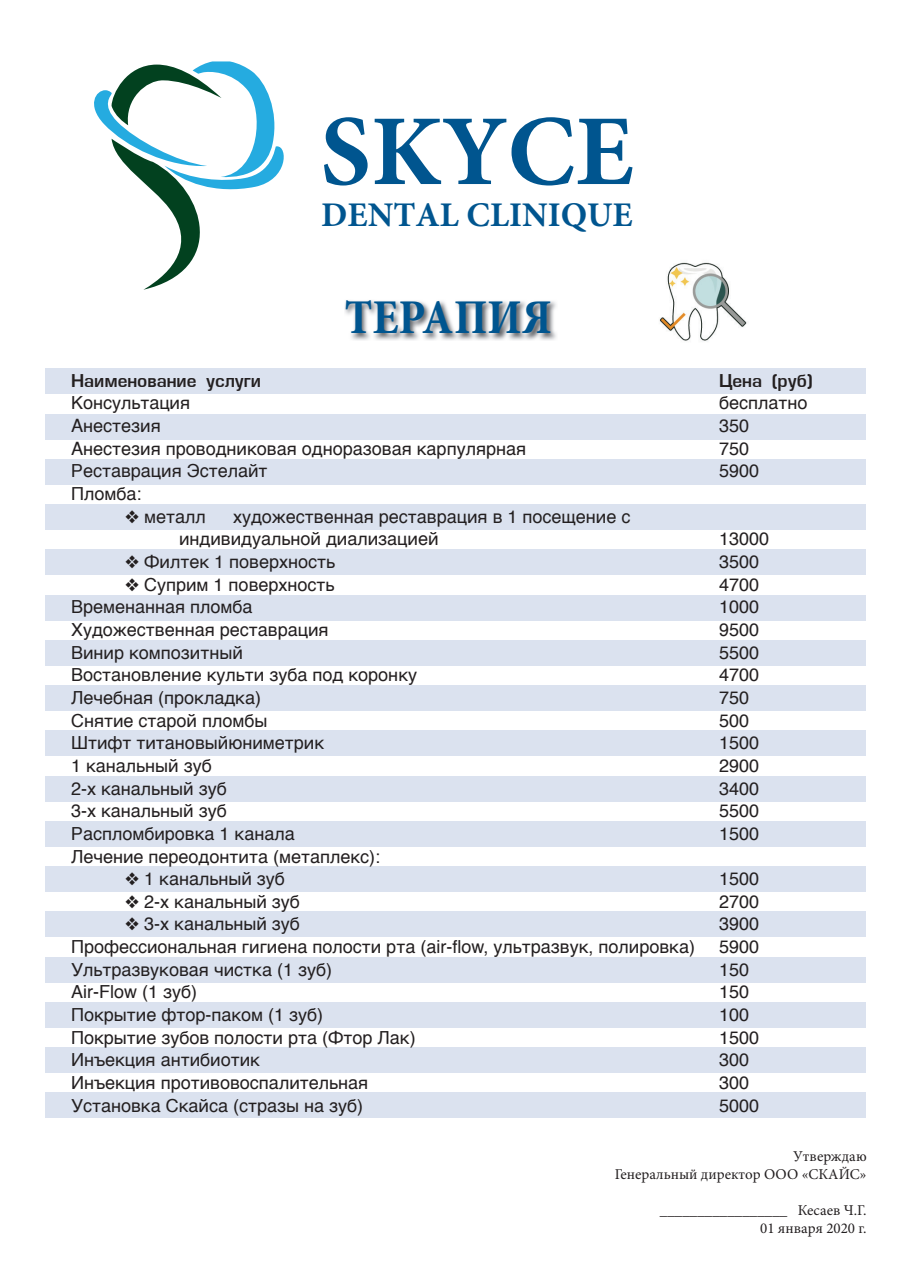
<style>
.page{position:relative;width:910px;height:1280px;background:#fff}
.page>*{position:absolute;margin:0;border:0;box-sizing:border-box;transform-origin:0 0}
.t1{font:700 100.35px "Minion Pro";color:#00558f}
.t2{font:700 condensed 49.05px "Minion Pro";color:#00558f}
.t3{font:700 34.65px "Minion Pro";color:#00558f}
.t4{font:18px "Helvetica";color:#231f20}
.t5{font:700 18px "Evropa";color:#231f20}
.t6{font:15px/18px "Minion Pro";color:#231f20;text-align:right}
</style>
<div class="page">
<div style="left:45px;top:368px;width:821px;height:26px;background:#dbe2ef"></div>
<div style="left:45px;top:731px;width:821px;height:25px;background:#dbe2ef"></div>
<div style="left:45px;top:1093px;width:821px;height:25px;background:#dbe2ef"></div>
<div style="left:45px;top:550px;width:821px;height:25px;background:#dbe2ef"></div>
<div style="left:45px;top:912px;width:821px;height:25px;background:#dbe2ef"></div>
<div style="left:45px;top:459px;width:821px;height:25px;background:#dbe2ef"></div>
<div style="left:45px;top:821px;width:821px;height:26px;background:#dbe2ef"></div>
<div style="left:45px;top:640px;width:821px;height:26px;background:#dbe2ef"></div>
<div style="left:45px;top:1002px;width:821px;height:26px;background:#dbe2ef"></div>
<div style="left:45px;top:414px;width:821px;height:25px;background:#dbe2ef"></div>
<div style="left:45px;top:776px;width:821px;height:25px;background:#dbe2ef"></div>
<div style="left:45px;top:595px;width:821px;height:25px;background:#dbe2ef"></div>
<div style="left:45px;top:957px;width:821px;height:25px;background:#dbe2ef"></div>
<div style="left:45px;top:504px;width:821px;height:26px;background:#dbe2ef"></div>
<div style="left:45px;top:866px;width:821px;height:26px;background:#dbe2ef"></div>
<div style="left:45px;top:685px;width:821px;height:26px;background:#dbe2ef"></div>
<div style="left:45px;top:1047px;width:821px;height:26px;background:#dbe2ef"></div>
<svg style="left:94px;top:61px;width:190px;height:229px"></svg>
<img style="left:345px;top:300px;width:211px;height:40px">
<img style="left:659px;top:262px;width:88px;height:79px">
<h1 class="t1" style="left:320px;top:81px;width:315px">SKYCE</h1>
<h3 class="t3" style="left:321px;top:190px;width:313px">DENTAL CLINIQUE</h3>
<p class="t2" style="left:345px;top:284px;width:209px">ТЕРАПИЯ</p>
<p class="t5" style="left:71px;top:371px;width:192px">Наименование услуги</p>
<p class="t5" style="left:719px;top:371px;width:95px">Цена (руб)</p>
<p class="t4" style="left:71px;top:389px;width:121px">Консультация</p>
<p class="t4" style="left:719px;top:389px;width:90px">бесплатно</p>
<p class="t4" style="left:71px;top:412px;width:91px">Анестезия</p>
<p class="t4" style="left:719px;top:412px;width:32px">350</p>
<p class="t4" style="left:71px;top:435px;width:457px">Анестезия проводниковая одноразовая карпулярная</p>
<p class="t4" style="left:719px;top:435px;width:32px">750</p>
<p class="t4" style="left:71px;top:457px;width:198px">Реставрация Эстелайт</p>
<p class="t4" style="left:719px;top:457px;width:42px">5900</p>
<p class="t4" style="left:71px;top:480px;width:72px">Пломба:</p>
<p class="t4" style="left:125px;top:502px;width:82px">❖ металл</p>
<p class="t4" style="left:233px;top:502px;width:399px">художественная реставрация в 1 посещение с</p>
<p class="t4" style="left:179px;top:525px;width:261px">индивидуальной диализацией</p>
<p class="t4" style="left:719px;top:525px;width:52px">13000</p>
<p class="t4" style="left:125px;top:548px;width:212px">❖ Филтек 1 поверхность</p>
<p class="t4" style="left:719px;top:548px;width:42px">3500</p>
<p class="t4" style="left:125px;top:570px;width:211px">❖ Суприм 1 поверхность</p>
<p class="t4" style="left:719px;top:570px;width:42px">4700</p>
<p class="t4" style="left:71px;top:593px;width:183px">Временанная пломба</p>
<p class="t4" style="left:719px;top:593px;width:42px">1000</p>
<p class="t4" style="left:71px;top:616px;width:259px">Художественная реставрация</p>
<p class="t4" style="left:719px;top:616px;width:42px">9500</p>
<p class="t4" style="left:71px;top:638px;width:173px">Винир композитный</p>
<p class="t4" style="left:719px;top:638px;width:42px">5500</p>
<p class="t4" style="left:71px;top:661px;width:348px">Востановление культи зуба под коронку</p>
<p class="t4" style="left:719px;top:661px;width:42px">4700</p>
<p class="t4" style="left:71px;top:684px;width:192px">Лечебная (прокладка)</p>
<p class="t4" style="left:719px;top:684px;width:32px">750</p>
<p class="t4" style="left:71px;top:706px;width:198px">Снятие старой пломбы</p>
<p class="t4" style="left:719px;top:706px;width:32px">500</p>
<p class="t4" style="left:71px;top:729px;width:255px">Штифт титановыйюниметрик</p>
<p class="t4" style="left:719px;top:729px;width:42px">1500</p>
<p class="t4" style="left:71px;top:752px;width:142px">1 канальный зуб</p>
<p class="t4" style="left:719px;top:752px;width:42px">2900</p>
<p class="t4" style="left:71px;top:774px;width:157px">2-х канальный зуб</p>
<p class="t4" style="left:719px;top:774px;width:42px">3400</p>
<p class="t4" style="left:71px;top:797px;width:157px">3-х канальный зуб</p>
<p class="t4" style="left:719px;top:797px;width:42px">5500</p>
<p class="t4" style="left:71px;top:820px;width:225px">Распломбировка 1 канала</p>
<p class="t4" style="left:719px;top:820px;width:42px">1500</p>
<p class="t4" style="left:71px;top:842px;width:311px">Лечение переодонтита (метаплекс):</p>
<p class="t4" style="left:125px;top:865px;width:161px">❖ 1 канальный зуб</p>
<p class="t4" style="left:719px;top:865px;width:42px">1500</p>
<p class="t4" style="left:125px;top:888px;width:176px">❖ 2-х канальный зуб</p>
<p class="t4" style="left:719px;top:888px;width:42px">2700</p>
<p class="t4" style="left:125px;top:910px;width:176px">❖ 3-х канальный зуб</p>
<p class="t4" style="left:719px;top:910px;width:42px">3900</p>
<p class="t4" style="left:71px;top:933px;width:626px">Профессиональная гигиена полости рта (air-flow, ультразвук, полировка)</p>
<p class="t4" style="left:719px;top:933px;width:42px">5900</p>
<p class="t4" style="left:71px;top:955px;width:263px">Ультразвуковая чистка (1 зуб)</p>
<p class="t4" style="left:719px;top:955px;width:32px">150</p>
<p class="t4" style="left:71px;top:978px;width:127px">Air-Flow (1 зуб)</p>
<p class="t4" style="left:719px;top:978px;width:32px">150</p>
<p class="t4" style="left:71px;top:1001px;width:254px">Покрытие фтор-паком (1 зуб)</p>
<p class="t4" style="left:719px;top:1001px;width:32px">100</p>
<p class="t4" style="left:71px;top:1023px;width:346px">Покрытие зубов полости рта (Фтор Лак)</p>
<p class="t4" style="left:719px;top:1023px;width:42px">1500</p>
<p class="t4" style="left:71px;top:1046px;width:191px">Инъекция антибиотик</p>
<p class="t4" style="left:719px;top:1046px;width:32px">300</p>
<p class="t4" style="left:71px;top:1069px;width:299px">Инъекция противовоспалительная</p>
<p class="t4" style="left:719px;top:1069px;width:32px">300</p>
<p class="t4" style="left:71px;top:1091px;width:294px">Установка Скайса (стразы на зуб)</p>
<p class="t4" style="left:719px;top:1091px;width:42px">5000</p>
<p class="t6" style="left:615px;top:1147px;width:253px">Утверждаю<br>Генеральный директор ООО «СКАЙС»</p>
<p class="t6" style="left:660px;top:1201px;width:208px">_________________ Кесаев Ч.Г.<br>01 января 2020 г.</p>
</div>
